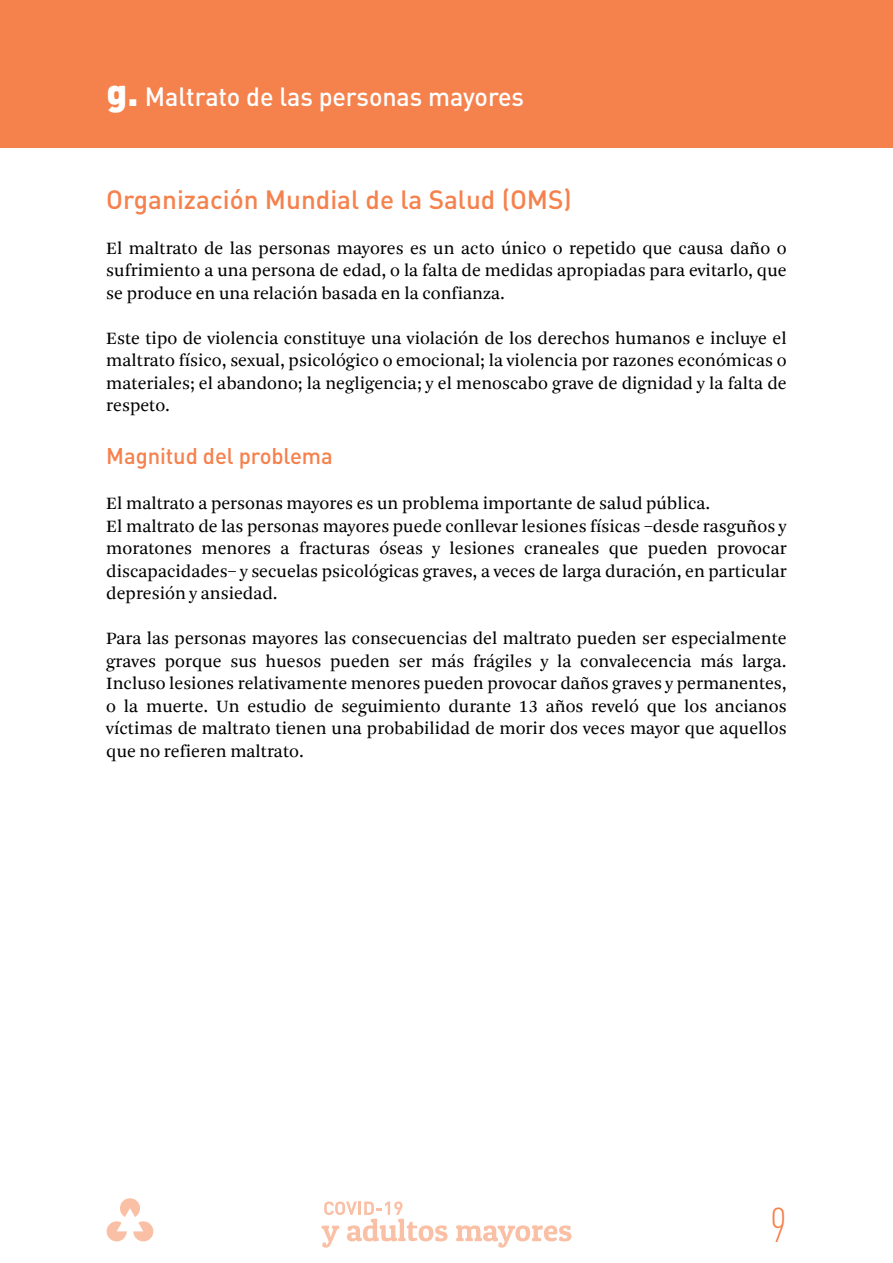
<style>
.page{position:relative;width:893px;height:1263px;background:#fff}
.page>*{position:absolute;margin:0;border:0;box-sizing:border-box;transform-origin:0 0}
.t1{font:300 condensed 48px "DIN Pro";color:#f5814d}
.t2{font:500 26.1px "DIN Pro";color:#f5814d}
.t3{font:500 26.1px "DIN Pro";letter-spacing:-.005em;color:#fff;scale:.96 1}
.t4{font:500 22.5px "DIN Pro";letter-spacing:-.005em;color:#f5814d}
.t5{font:18px/22.5px "Arnhem LF Blond";color:#000;text-align:justify}
.s1{font-weight:900;font-size:37.5px}
</style>
<div class="page">
<div style="left:0;top:0;width:893px;height:148px;background:#f5814d"></div>
<svg style="left:107px;top:1198px;width:46px;height:43px"></svg>
<svg style="left:322px;top:1201px;width:126px;height:46px"></svg>
<svg style="left:456px;top:1225px;width:115px;height:22px"></svg>
<h2 class="t3" style="left:107px;top:75px;width:436px"><span class="s1">g.</span> Maltrato de las personas mayores</h2>
<h2 class="t2" style="left:106px;top:178px;width:467px">Organización Mundial de la Salud (OMS)</h2>
<p class="t5" style="left:106px;top:237px;width:682px">El maltrato de las personas mayores es un acto único o repetido que causa daño o sufrimiento a una persona de edad, o la falta de medidas apropiadas para evitarlo, que se produce en una relación basada en la confianza.</p>
<p class="t5" style="left:106px;top:327px;width:682px">Este tipo de violencia constituye una violación de los derechos humanos e incluye el maltrato físico, sexual, psicológico o emocional; la violencia por razones económicas o materiales; el abandono; la negligencia; y el menoscabo grave de dignidad y la falta de respeto.</p>
<p class="t4" style="left:106px;top:438px;width:228px">Magnitud del problema</p>
<p class="t5" style="left:106px;top:492px;width:682px;text-align:left">El maltrato a personas mayores es un problema importante de salud pública.<br>El maltrato de las personas mayores puede conllevar lesiones físicas –desde rasguños y moratones menores a fracturas óseas y lesiones craneales que pueden provocar discapacidades– y secuelas psicológicas graves, a veces de larga duración, en particular depresión y ansiedad.</p>
<p class="t5" style="left:106px;top:627px;width:682px">Para las personas mayores las consecuencias del maltrato pueden ser especialmente graves porque sus huesos pueden ser más frágiles y la convalecencia más larga.<br>Incluso lesiones relativamente menores pueden provocar daños graves y permanentes, o la muerte. Un estudio de seguimiento durante 13 años reveló que los ancianos víctimas de maltrato tienen una probabilidad de morir dos veces mayor que aquellos que no refieren maltrato.</p>
<h1 class="t1" style="left:770px;top:1191px;width:18px">9</h1>
</div>
